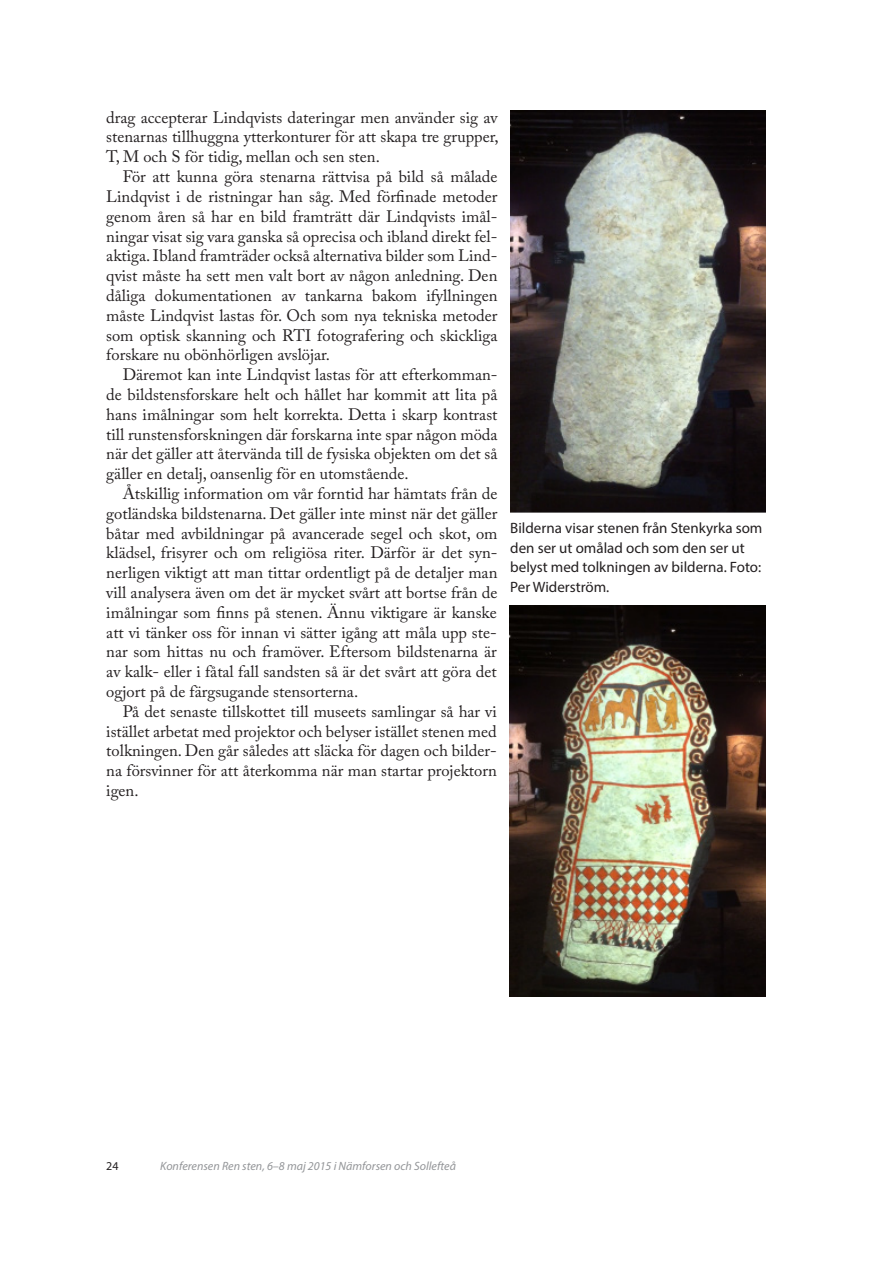
<style>
.page{position:relative;width:893px;height:1263px;background:#fff}
.page>*{position:absolute;margin:0;border:0;box-sizing:border-box;transform-origin:0 0}
.t1{font:16.5px/19.8px "Adobe Caslon Pro";color:#231f20;text-align:justify}
.t2{font:15px/19.5px "Myriad Pro";color:#231f20}
.t3{font:italic 12px "Myriad Pro";color:#939598}
.t4{font:12px "Myriad Pro";color:#231f20}
</style>
<div class="page">
<img style="left:510px;top:111px;width:255px;height:401px">
<img style="left:510px;top:606px;width:255px;height:390px">
<p class="t1" style="left:106px;top:107px;width:394px">drag accepterar Lindqvists dateringar men använder sig av stenarnas tillhuggna ytterkonturer för att skapa tre grupper, T, M och S för tidig, mellan och sen sten.</p>
<p class="t1" style="left:106px;top:166px;width:393px;text-indent:16px">För att kunna göra stenarna rättvisa på bild så målade Lindqvist i de ristningar han såg. Med förfinade metoder genom åren så har en bild framträtt där Lindqvists imål&shy;ningar visat sig vara ganska så oprecisa och ibland direkt fel&shy;aktiga. Ibland framträder också alternativa bilder som Lind&shy;qvist måste ha sett men valt bort av någon anledning. Den dåliga dokumentationen av tankarna bakom ifyllningen måste Lindqvist lastas för. Och som nya tekniska metoder som optisk skanning och RTI fotografering och skickliga forskare nu obönhörligen avslöjar.</p>
<p class="t1" style="left:106px;top:364px;width:393px;text-indent:16px">Däremot kan inte Lindqvist lastas för att efterkomman&shy;de bildstensforskare helt och hållet har kommit att lita på hans imålningar som helt korrekta. Detta i skarp kontrast till runstensforskningen där forskarna inte spar någon möda när det gäller att återvända till de fysiska objekten om det så gäller en detalj, oansenlig för en utomstående.</p>
<p class="t1" style="left:106px;top:483px;width:393px;text-indent:16px">Åtskillig information om vår forntid har hämtats från de gotländska bildstenarna. Det gäller inte minst när det gäller båtar med avbildningar på avancerade segel och skot, om klädsel, frisyrer och om religiösa riter. Därför är det syn&shy;nerligen viktigt att man tittar ordentligt på de detaljer man vill analysera även om det är mycket svårt att bortse från de imålningar som finns på stenen. Ännu viktigare är kanske att vi tänker oss för innan vi sätter igång att måla upp ste&shy;nar som hittas nu och framöver. Eftersom bildstenarna är av kalk- eller i fåtal fall sandsten så är det svårt att göra det ogjort på de färgsugande stensorterna.</p>
<p class="t1" style="left:106px;top:701px;width:392px;text-indent:16px">På det senaste tillskottet till museets samlingar så har vi istället arbetat med projektor och belyser istället stenen med tolkningen. Den går således att släcka för dagen och bilder&shy;na försvinner för att återkomma när man startar projektorn igen.</p>
<p class="t2" style="left:510px;top:518px;width:254px">Bilderna visar stenen från Stenkyrka som den ser ut omålad och som den ser ut belyst med tolkningen av bilderna. Foto:<br>Per Widerström.</p>
<p class="t4" style="left:106px;top:1158px;width:14px">24</p>
<p class="t3" style="left:160px;top:1158px;width:297px">Konferensen Ren sten, 6–8 maj 2015 i Nämforsen och Sollefteå</p>
</div>
